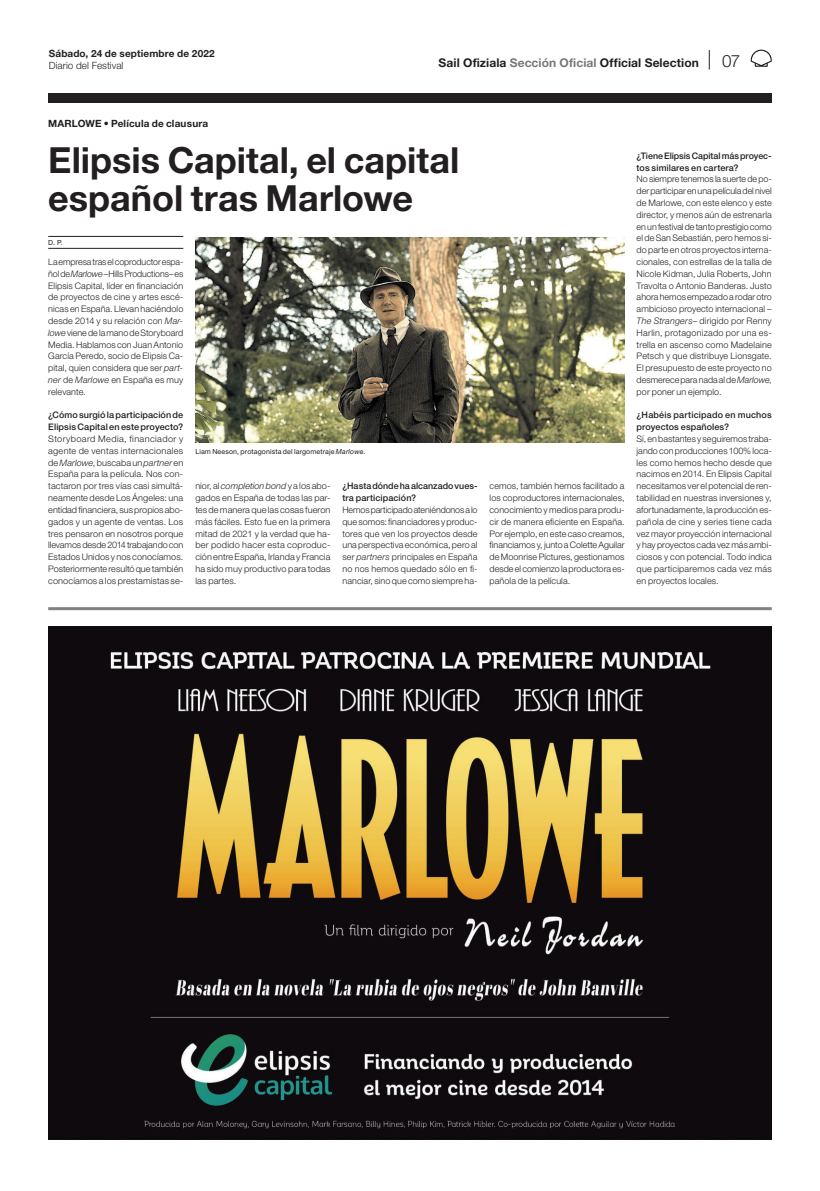
<style>
.page{position:relative;width:820px;height:1191px;background:#fff}
.page>*{position:absolute;margin:0;border:0;box-sizing:border-box;transform-origin:0 0}
.t1{font:700 36px/38px "Helvetica Neue LT Std";color:#231f20}
.t2{font:300 17px "Helvetica Neue LT Std";color:#231f20}
.t3{font:700 12px "Helvetica Neue LT Std";letter-spacing:.005em;color:#231f20}
.t4{font:700 10px "Helvetica Neue LT Std";letter-spacing:.015em;color:#231f20}
.t5{font:300 10px "Helvetica Neue LT Std";letter-spacing:.005em;color:#231f20}
.t6{font:300 9px/11.8px "Helvetica Neue LT Std";letter-spacing:.01em;color:#231f20;text-align:justify}
.t7{font:500 9px/11.8px "Helvetica Neue LT Std";letter-spacing:.005em;color:#231f20}
.t8{font:7px "Helvetica Neue LT Std";letter-spacing:.02em;color:#231f20}
.s1{color:#76787b}
.s2{font-style:italic}
</style>
<div class="page">
<hr style="left:48px;top:236px;width:135px;height:1px;background:#231f20">
<hr style="left:48px;top:248px;width:135px;height:1px;background:#231f20">
<img style="left:195px;top:238px;width:429px;height:204px">
<div style="left:48px;top:93px;width:723px;height:10px;background:#231f20"></div>
<svg style="left:750px;top:50px;width:21px;height:17px"></svg>
<svg style="left:708px;top:50px;width:1px;height:20px"></svg>
<hr style="left:48px;top:607px;width:723px;height:3px;background:#808285">
<img style="left:48px;top:626px;width:723px;height:513px">
<p class="t4" style="left:49px;top:47px;width:167px">Sábado, 24 de septiembre de 2022</p>
<p class="t5" style="left:49px;top:59px;width:76px">Diario del Festival</p>
<h3 class="t3" style="left:438px;top:56px;width:262px">Sail Ofiziala <span class="s1">Sección Oficial</span> Official Selection</h3>
<p class="t4" style="left:48px;top:117px;width:162px">MARLOWE • Película de clausura</p>
<h2 class="t2" style="left:721px;top:50px;width:20px">07</h2>
<h1 class="t1" style="left:48px;top:140px;width:412px">Elipsis Capital, el capital español tras Marlowe</h1>
<p class="t8" style="left:48px;top:238px;width:16px">D. P.</p>
<p class="t6" style="left:48px;top:256px;width:136px">La empresa tras el coproductor espa&shy;ñol de <span class="s2">Marlowe</span> –Hills Productions– es Elipsis Capital, líder en financiación de proyectos de cine y artes escé&shy;nicas en España. Llevan haciéndolo desde 2014 y su relación con <span class="s2">Mar&shy;lowe</span> viene de la mano de Storyboard Media. Hablamos con Juan Antonio García Peredo, socio de Elipsis Ca&shy;pital, quien considera que ser <span class="s2">part&shy;ner</span> de <span class="s2">Marlowe</span> en España es muy relevante.</p>
<p class="t7" style="left:48px;top:409px;width:136px">¿Cómo surgió la participación de<br>Elipsis Capital en este proyecto?</p>
<p class="t6" style="left:48px;top:433px;width:136px">Storyboard Media, financiador y agente de ventas internacionales de <span class="s2">Marlowe</span>, buscaba un <span class="s2">partner</span> en España para la película. Nos con&shy;tactaron por tres vías casi simultá&shy;neamente desde Los Ángeles: una entidad financiera, sus propios abo&shy;gados y un agente de ventas. Los tres pensaron en nosotros porque llevamos desde 2014 trabajando con Estados Unidos y nos conocíamos.<br>Posteriormente resultó que también conocíamos a los prestamistas se-</p>
<p class="t8" style="left:195px;top:447px;width:171px">Liam Neeson, protagonista del largometraje <span class="s2">Marlowe</span>.</p>
<p class="t6" style="left:195px;top:480px;width:136px">nior, al <span class="s2">completion bond</span> y a los abo&shy;gados en España de todas las par&shy;tes de manera que las cosas fueron más fáciles. Esto fue en la primera mitad de 2021 y la verdad que ha&shy;ber podido hacer esta coproduc&shy;ción entre España, Irlanda y Francia ha sido muy productivo para todas las partes.</p>
<p class="t7" style="left:342px;top:480px;width:136px">¿Hasta dónde ha alcanzado vues&shy;tra participación?</p>
<p class="t6" style="left:342px;top:503px;width:136px">Hemos participado ateniéndonos a lo que somos: financiadores y produc&shy;tores que ven los proyectos desde una perspectiva económica, pero al ser <span class="s2">partners</span> principales en España no nos hemos quedado sólo en fi&shy;nanciar, sino que como siempre ha-</p>
<p class="t6" style="left:489px;top:480px;width:136px">cemos, también hemos facilitado a los coproductores internacionales, conocimiento y medios para produ&shy;cir de manera eficiente en España.<br>Por ejemplo, en este caso creamos, financiamos y, junto a Colette Aguilar de Moonrise Pictures, gestionamos desde el comienzo la productora es&shy;pañola de la película.</p>
<p class="t7" style="left:636px;top:150px;width:136px">¿Tiene Elipsis Capital más proyec&shy;tos similares en cartera?</p>
<p class="t6" style="left:636px;top:173px;width:136px">No siempre tenemos la suerte de po&shy;der participar en una película del nivel de Marlowe, con este elenco y este director, y menos aún de estrenarla en un festival de tanto prestigio como el de San Sebastián, pero hemos si&shy;do parte en otros proyectos interna&shy;cionales, con estrellas de la talla de Nicole Kidman, Julia Roberts, John Travolta o Antonio Banderas. Justo ahora hemos empezado a rodar otro ambicioso proyecto internacional – <span class="s2">The Strangers</span>– dirigido por Renny Harlin, protagonizado por una es&shy;trella en ascenso como Madelaine Petsch y que distribuye Lionsgate.<br>El presupuesto de este proyecto no desmerece para nada al de <span class="s2">Marlowe</span>, por poner un ejemplo.</p>
<p class="t7" style="left:636px;top:409px;width:136px">¿Habéis participado en muchos proyectos españoles?</p>
<p class="t6" style="left:636px;top:433px;width:136px">Sí, en bastantes y seguiremos traba&shy;jando con producciones 100% loca&shy;les como hemos hecho desde que nacimos en 2014. En Elipsis Capital necesitamos ver el potencial de ren&shy;tabilidad en nuestras inversiones y, afortunadamente, la producción es&shy;pañola de cine y series tiene cada vez mayor proyección internacional y hay proyectos cada vez más ambi&shy;ciosos y con potencial. Todo indica que participaremos cada vez más en proyectos locales.</p>
</div>
